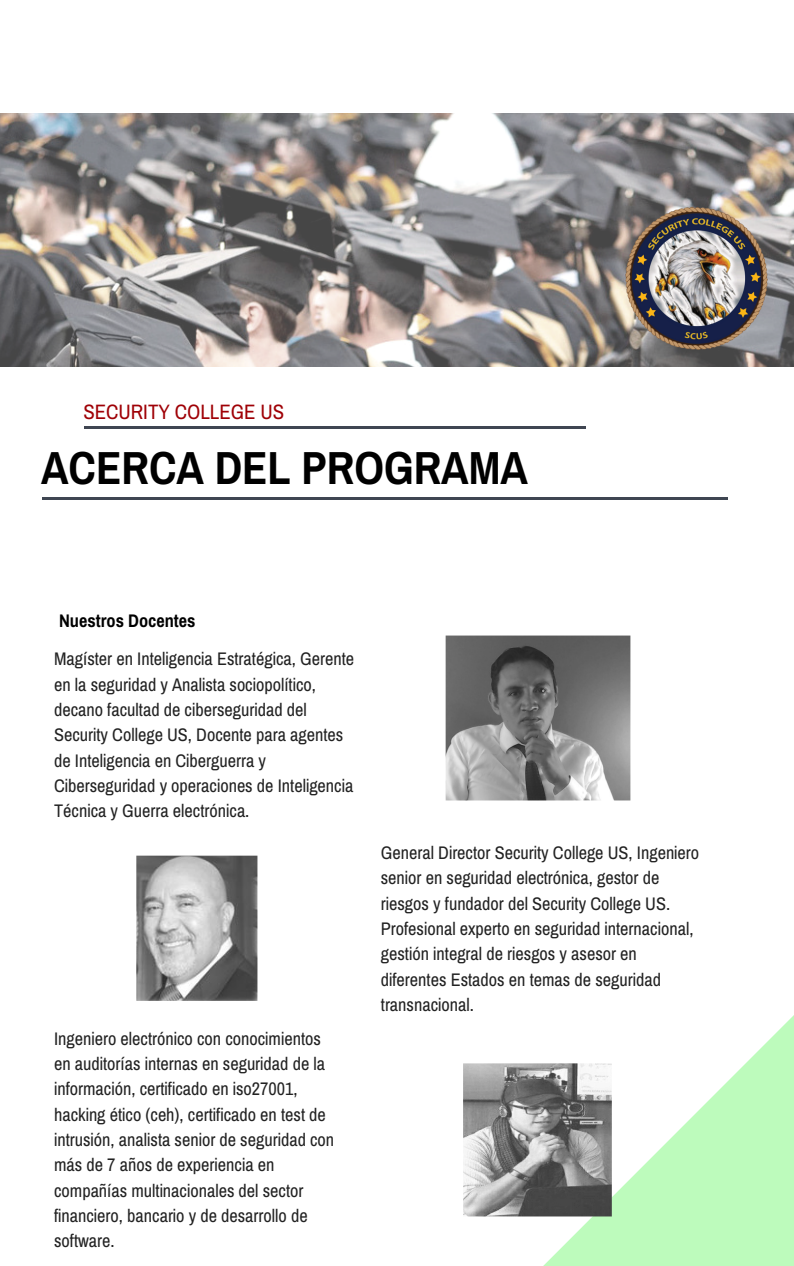
<style>
.page{position:relative;width:794px;height:1266px;background:#fff}
.page>*{position:absolute;margin:0;border:0;box-sizing:border-box;transform-origin:0 0}
.t1{font:700 46.42px "Archivo Narrow";color:#000}
.t2{font:20.85px "Archivo Narrow";color:#9f0006}
.t3{font:18.23px/25.3px "Archivo Narrow";color:#222}
.t4{font:700 18.23px "Archivo Narrow";color:#000}
</style>
<div class="page">
<img style="left:0;top:114px;width:793px;height:253px">
<hr style="left:84px;top:426px;width:501px;height:3px;background:#3f4652">
<hr style="left:42px;top:497px;width:685px;height:3px;background:#3f4652">
<svg style="left:257px;top:885px;width:536px;height:381px"></svg>
<img style="left:603px;top:199px;width:185px;height:159px">
<img style="left:445px;top:635px;width:185px;height:165px">
<img style="left:463px;top:1063px;width:148px;height:153px">
<img style="left:136px;top:855px;width:121px;height:146px">
<p class="t2" style="left:83px;top:399px;width:202px">SECURITY COLLEGE US</p>
<h1 class="t1" style="left:41px;top:440px;width:488px">ACERCA DEL PROGRAMA</h1>
<p class="t4" style="left:59px;top:609px;width:138px">Nuestros Docentes</p>
<p class="t3" style="left:54px;top:646px;width:301px">Magíster en Inteligencia Estratégica, Gerente en la seguridad y Analista sociopolítico, decano facultad de ciberseguridad del Security College US, Docente para agentes de Inteligencia en Ciberguerra y Ciberseguridad y operaciones de Inteligencia Técnica y Guerra electrónica.</p>
<p class="t3" style="left:54px;top:1025px;width:281px">Ingeniero electrónico con conocimientos en auditorías internas en seguridad de la información, certificado en iso27001, hacking ético (ceh), certificado en test de intrusión, analista senior de seguridad con más de 7 años de experiencia en compañías multinacionales del sector financiero, bancario y de desarrollo de software.</p>
<p class="t3" style="left:380px;top:840px;width:320px">General Director Security College US, Ingeniero senior en seguridad electrónica, gestor de riesgos y fundador del Security College US.<br>Profesional experto en seguridad internacional, gestión integral de riesgos y asesor en diferentes Estados en temas de seguridad transnacional.</p>
</div>
